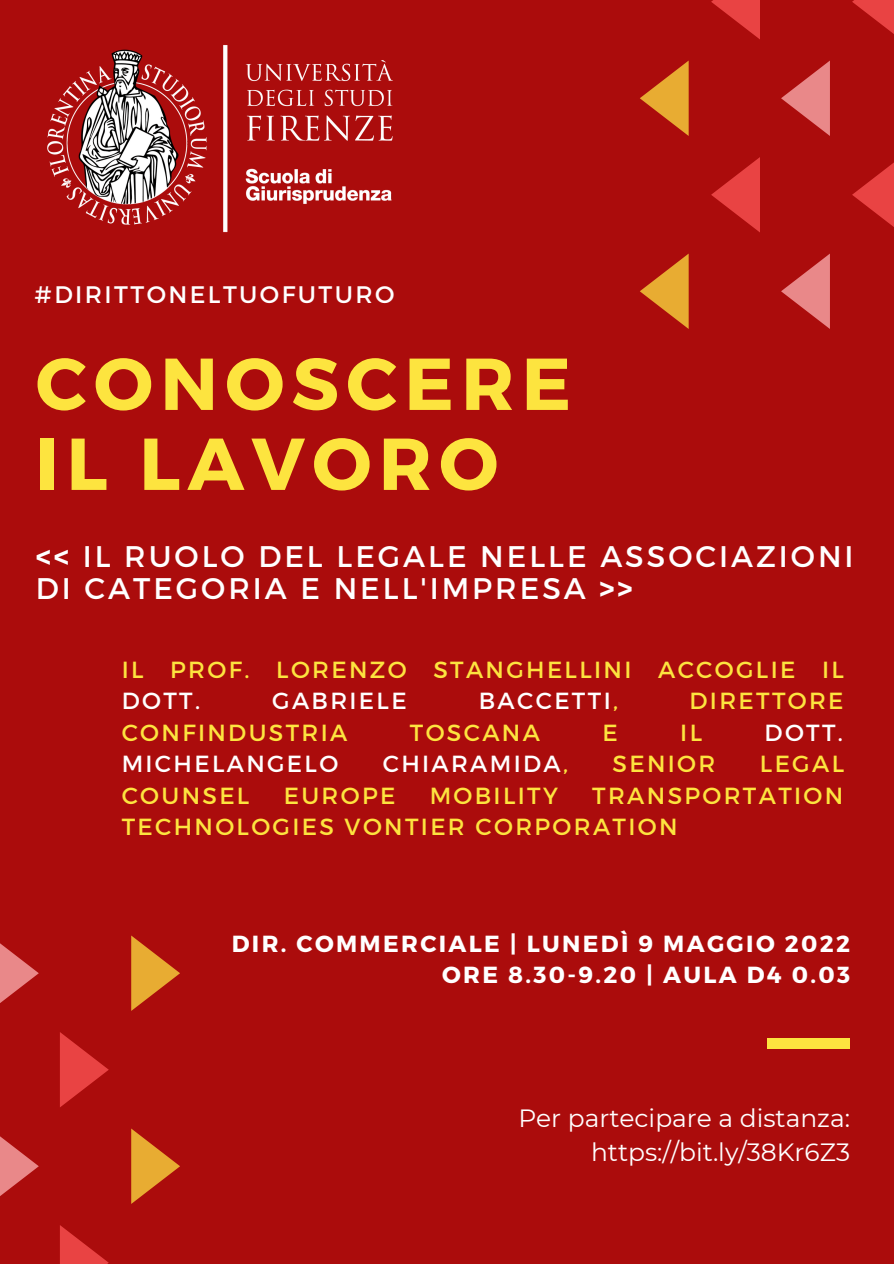
<style>
.page{position:relative;width:894px;height:1264px;background:#fff}
.page>*{position:absolute;margin:0;border:0;box-sizing:border-box;transform-origin:0 0}
.t1{font:700 73.35px "Montserrat";letter-spacing:.1em;color:#fde43f}
.t2{font:29.85px/32.7px "Montserrat";letter-spacing:.1em;color:#fff}
.t3{font:24.9px "Montserrat";color:#fff}
.t4{font:23.85px "Montserrat";letter-spacing:.1em;color:#fff}
.t5{font:23.25px/31.5px "Montserrat";letter-spacing:.1em;color:#fde43f}
.t6{font:700 23.25px/31.5px "Montserrat";letter-spacing:.1em;color:#fff;text-align:right}
.t7{font:23.25px "Montserrat";letter-spacing:.1em;color:#fff}
.s1{font-weight:700}
.s2{color:#fff}
.s3{color:#fde43f}
</style>
<div class="page">
<div style="left:0;top:0;width:893px;height:1263px;background:#ab0c0c"></div>
<svg style="left:0;top:943px;width:39px;height:60px"></svg>
<svg style="left:0;top:1136px;width:39px;height:60px"></svg>
<svg style="left:60px;top:1032px;width:49px;height:75px"></svg>
<svg style="left:60px;top:1225px;width:49px;height:38px"></svg>
<svg style="left:131px;top:935px;width:49px;height:75px"></svg>
<svg style="left:131px;top:1128px;width:49px;height:75px"></svg>
<div style="left:767px;top:1038px;width:82px;height:10px;background:#fde43f"></div>
<svg style="left:781px;top:254px;width:48px;height:74px"></svg>
<svg style="left:781px;top:61px;width:48px;height:74px"></svg>
<svg style="left:852px;top:163px;width:41px;height:63px"></svg>
<svg style="left:852px;top:0;width:41px;height:33px"></svg>
<svg style="left:711px;top:158px;width:48px;height:74px"></svg>
<svg style="left:711px;top:0;width:48px;height:39px"></svg>
<svg style="left:640px;top:254px;width:48px;height:75px"></svg>
<svg style="left:640px;top:61px;width:48px;height:75px"></svg>
<img style="left:47px;top:45px;width:346px;height:188px">
<p class="t4" style="left:35px;top:278px;width:361px">#DIRITTONELTUOFUTURO</p>
<p class="t1" style="left:36px;top:336px;width:536px">CONOSCERE</p>
<p class="t1" style="left:36px;top:416px;width:464px">IL LAVORO</p>
<p class="t2" style="left:36px;top:538px;width:819px"><span class="s1">&lt;&lt;</span> IL RUOLO DEL LEGALE NELLE ASSOCIAZIONI<br>DI CATEGORIA E NELL'IMPRESA <span class="s1">&gt;&gt;</span></p>
<p class="t5" style="left:122px;top:652px;width:723px">IL PROF. LORENZO STANGHELLINI ACCOGLIE IL<br><span class="s2">DOTT.</span></p>
<p class="t7" style="left:272px;top:685px;width:136px">GABRIELE</p>
<p class="t7" style="left:478px;top:685px;width:141px">BACCETTI<span class="s3">,</span></p>
<p class="t5" style="left:689px;top:684px;width:155px">DIRETTORE</p>
<p class="t5" style="left:122px;top:715px;width:227px">CONFINDUSTRIA</p>
<p class="t5" style="left:410px;top:715px;width:131px">TOSCANA</p>
<p class="t5" style="left:602px;top:715px;width:17px">E</p>
<p class="t5" style="left:680px;top:715px;width:23px">IL</p>
<p class="t7" style="left:764px;top:717px;width:80px">DOTT.</p>
<p class="t7" style="left:122px;top:748px;width:218px">MICHELANGELO</p>
<p class="t7" style="left:382px;top:748px;width:187px">CHIARAMIDA<span class="s3">,</span></p>
<p class="t5" style="left:612px;top:747px;width:104px">SENIOR</p>
<p class="t5" style="left:759px;top:747px;width:86px">LEGAL</p>
<p class="t5" style="left:122px;top:778px;width:129px">COUNSEL</p>
<p class="t5" style="left:284px;top:778px;width:113px">EUROPE</p>
<p class="t5" style="left:429px;top:778px;width:130px">MOBILITY</p>
<p class="t5" style="left:122px;top:778px;width:723px;text-indent:470px">TRANSPORTATION<br>TECHNOLOGIES VONTIER CORPORATION</p>
<p class="t6" style="left:232px;top:926px;width:619px">DIR. COMMERCIALE | LUNEDÌ 9 MAGGIO 2022<br>ORE 8.30-9.20 | AULA D4 0.03</p>
<p class="t3" style="left:518px;top:1103px;width:333px">Per partecipare a distanza:</p>
<p class="t3" style="left:591px;top:1136px;width:260px">https://bit.ly/38Kr6Z3</p>
</div>
